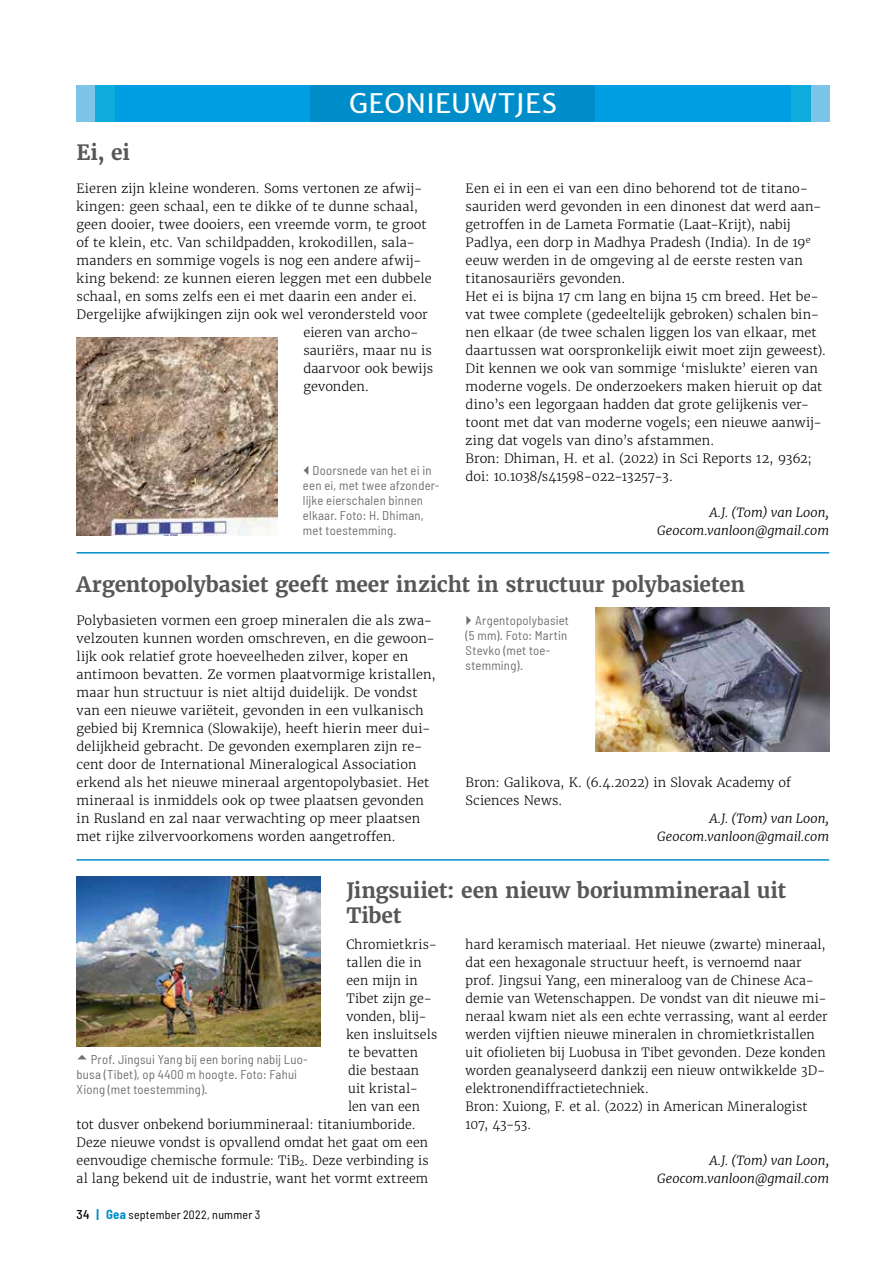
<style>
.page{position:relative;width:893px;height:1263px;background:#fff}
.page>*{position:absolute;margin:0;border:0;box-sizing:border-box;transform-origin:0 0}
.t1{font:27px "Merriweather Sans";letter-spacing:.01em;color:#fff}
.t2{font:700 21px/25.5px "Merriweather";letter-spacing:-.01em;color:#575756}
.t3{font:300 12.75px/18px "Merriweather";letter-spacing:.01em;color:#000}
.t4{font:semi-condensed 12.75px/15px "Barlow";letter-spacing:.015em;color:#706f6f}
.t5{font:italic 300 12.75px/18px "Merriweather";letter-spacing:.005em;color:#000;text-align:right}
.t6{font:semi-condensed 12px "Barlow";letter-spacing:.02em;color:#000}
.s1{font-weight:500;font-size:12.75px}
.s2{font-weight:700;font-size:12.75px;color:#008eca}
</style>
<div class="page">
<div style="left:310px;top:85px;width:285px;height:36px;background:#008eca"></div>
<div style="left:77px;top:85px;width:233px;height:36px;background:#009fe3"></div>
<div style="left:595px;top:85px;width:234px;height:36px;background:#009fe3"></div>
<div style="left:77px;top:85px;width:19px;height:36px;background:#7cc5e8"></div>
<div style="left:96px;top:85px;width:19px;height:36px;background:#0faddc"></div>
<div style="left:810px;top:85px;width:19px;height:36px;background:#7cc5e8"></div>
<div style="left:791px;top:85px;width:19px;height:36px;background:#0faddc"></div>
<img style="left:77px;top:337px;width:201px;height:198px">
<hr style="left:77px;top:552px;width:752px;height:1px;background:#008eca">
<img style="left:595px;top:607px;width:234px;height:144px">
<hr style="left:77px;top:859px;width:752px;height:2px;background:#008eca">
<img style="left:77px;top:876px;width:244px;height:170px">
<h1 class="t1" style="left:349px;top:86px;width:209px">GEONIEUWTJES</h1>
<h2 class="t2" style="left:77px;top:139px;width:55px">Ei, ei</h2>
<p class="t3" style="left:77px;top:180px;width:347px">Eieren zijn kleine wonderen. Soms vertonen ze afwij-</p>
<p class="t3" style="left:77px;top:198px;width:343px">kingen: geen schaal, een te dikke of te dunne schaal,</p>
<p class="t3" style="left:77px;top:216px;width:352px">geen dooier, twee dooiers, een vreemde vorm, te groot</p>
<p class="t3" style="left:77px;top:234px;width:340px">of te klein, etc. Van schildpadden, krokodillen, sala-</p>
<p class="t3" style="left:77px;top:252px;width:347px">manders en sommige vogels is nog een andere afwij-</p>
<p class="t3" style="left:77px;top:270px;width:357px">king bekend: ze kunnen eieren leggen met een dubbele</p>
<p class="t3" style="left:77px;top:288px;width:342px">schaal, en soms zelfs een ei met daarin een ander ei.</p>
<p class="t3" style="left:77px;top:306px;width:353px">Dergelijke afwijkingen zijn ook wel verondersteld voor</p>
<p class="t3" style="left:303px;top:324px;width:117px">eieren van archo-</p>
<p class="t3" style="left:303px;top:342px;width:130px">sauriërs, maar nu is</p>
<p class="t3" style="left:303px;top:360px;width:131px">daarvoor ook bewijs</p>
<p class="t3" style="left:303px;top:378px;width:67px">gevonden.</p>
<p class="t3" style="left:466px;top:180px;width:362px">Een ei in een ei van een dino behorend tot de titano&shy;sauriden werd gevonden in een dinonest dat werd aan&shy;getroffen in de Lameta Formatie (Laat-Krijt), nabij Padlya, een dorp in Madhya Pradesh (India). In de 19<sup>e </sup>eeuw werden in de omgeving al de eerste resten van titanosauriërs gevonden.<br>Het ei is bijna 17 cm lang en bijna 15 cm breed. Het be&shy;vat twee complete (gedeeltelijk gebroken) schalen bin&shy;nen elkaar (de twee schalen liggen los van elkaar, met daartussen wat oorspronkelijk eiwit moet zijn geweest).<br>Dit kennen we ook van sommige ‘mislukte’ eieren van moderne vogels. De onderzoekers maken hieruit op dat dino’s een legorgaan hadden dat grote gelijkenis ver&shy;toont met dat van moderne vogels; een nieuwe aanwij&shy;zing dat vogels van dino’s afstammen.<br>Bron: Dhiman, H. et al. (2022) in Sci Reports 12, 9362; doi: 10.1038/s41598-022-13257-3.</p>
<p class="t5" style="left:657px;top:503px;width:173px">A.J. (Tom) van Loon,<br>Geocom.vanloon@gmail.com</p>
<p class="t4" style="left:303px;top:463px;width:138px;text-indent:10px">Doorsnede van het ei in een ei, met twee afzonder&shy;lijke eierschalen binnen elkaar. Foto: H. Dhiman, met toestemming.</p>
<h2 class="t2" style="left:77px;top:571px;width:670px">Argentopolybasiet geeft meer inzicht in structuur polybasieten</h2>
<p class="t3" style="left:77px;top:612px;width:361px">Polybasieten vormen een groep mineralen die als zwa&shy;velzouten kunnen worden omschreven, en die gewoon&shy;lijk ook relatief grote hoeveelheden zilver, koper en antimoon bevatten. Ze vormen plaatvormige kristallen, maar hun structuur is niet altijd duidelijk. De vondst van een nieuwe variëteit, gevonden in een vulkanisch gebied bij Kremnica (Slowakije), heeft hierin meer dui&shy;delijkheid gebracht. De gevonden exemplaren zijn re&shy;cent door de International Mineralogical Association erkend als het nieuwe mineraal argentopolybasiet. Het mineraal is inmiddels ook op twee plaatsen gevonden in Rusland en zal naar verwachting op meer plaatsen met rijke zilvervoorkomens worden aangetroffen.</p>
<p class="t4" style="left:466px;top:613px;width:105px;text-indent:10px">Argentopolybasiet (5 mm). Foto: Martin<br>Stevko (met toe&shy;stemming).</p>
<p class="t3" style="left:466px;top:774px;width:327px">Bron: Galikova, K. (6.4.2022) in Slovak Academy of<br>Sciences News.</p>
<p class="t5" style="left:657px;top:809px;width:173px">A.J. (Tom) van Loon,<br>Geocom.vanloon@gmail.com</p>
<h2 class="t2" style="left:346px;top:877px;width:441px">Jingsuiiet: een nieuw boriummineraal uit<br>Tibet</h2>
<p class="t3" style="left:346px;top:936px;width:92px">Chromietkris-</p>
<p class="t3" style="left:346px;top:954px;width:77px">tallen die in</p>
<p class="t3" style="left:346px;top:972px;width:73px">een mijn in</p>
<p class="t3" style="left:346px;top:990px;width:87px">Tibet zijn ge-</p>
<p class="t3" style="left:346px;top:1008px;width:82px">vonden, blij-</p>
<p class="t3" style="left:346px;top:1026px;width:92px">ken insluitsels</p>
<p class="t3" style="left:348px;top:1044px;width:71px">te bevatten</p>
<p class="t3" style="left:348px;top:1062px;width:73px">die bestaan</p>
<p class="t3" style="left:348px;top:1080px;width:71px">uit kristal-</p>
<p class="t3" style="left:348px;top:1098px;width:73px">len van een</p>
<p class="t3" style="left:77px;top:1116px;width:341px">tot dusver onbekend boriummineraal: titaniumboride.</p>
<p class="t3" style="left:77px;top:1134px;width:353px">Deze nieuwe vondst is opvallend omdat het gaat om een</p>
<p class="t3" style="left:77px;top:1152px;width:354px">eenvoudige chemische formule: TiB<sub>2</sub>. Deze verbinding is</p>
<p class="t3" style="left:77px;top:1170px;width:353px">al lang bekend uit de industrie, want het vormt extreem</p>
<p class="t3" style="left:466px;top:936px;width:364px">hard keramisch materiaal. Het nieuwe (zwarte) mineraal, dat een hexagonale structuur heeft, is vernoemd naar prof. Jingsui Yang, een mineraloog van de Chinese Aca&shy;demie van Wetenschappen. De vondst van dit nieuwe mi&shy;neraal kwam niet als een echte verrassing, want al eerder werden vijftien nieuwe mineralen in chromietkristallen uit ofiolieten bij Luobusa in Tibet gevonden. Deze konden worden geanalyseerd dankzij een nieuw ontwikkelde 3D&shy;elektronendiffractietechniek.<br>Bron: Xuiong, F. et al. (2022) in American Mineralogist 107, 43-53.</p>
<p class="t5" style="left:657px;top:1151px;width:173px">A.J. (Tom) van Loon,<br>Geocom.vanloon@gmail.com</p>
<p class="t4" style="left:77px;top:1052px;width:233px;text-indent:14px">Prof. Jingsui Yang bij een boring nabij Luo&shy;busa (Tibet), op 4400 m hoogte. Foto: Fahui<br>Xiong (met toestemming).</p>
<p class="t6" style="left:77px;top:1207px;width:185px"><span class="s1">34</span> <span class="s2">| Gea</span> september 2022, nummer 3</p>
</div>
